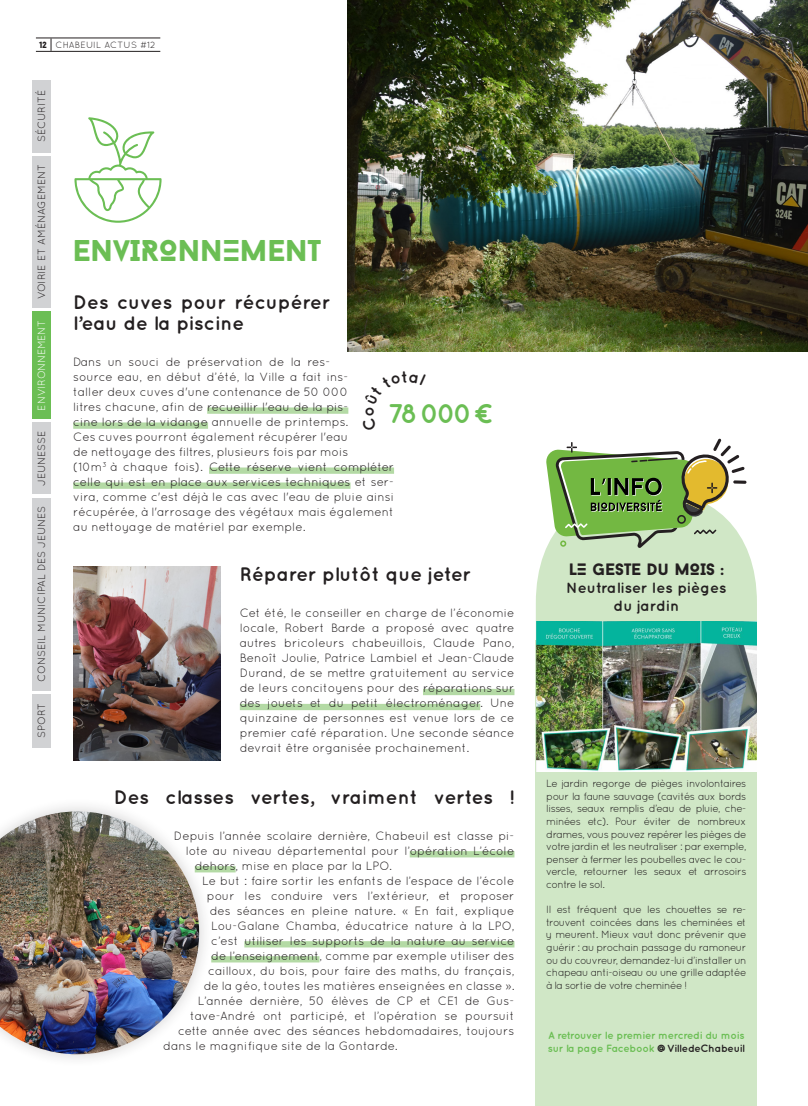
<style>
.page{position:relative;width:808px;height:1106px;background:#fff}
.page>*{position:absolute;margin:0;border:0;box-sizing:border-box;transform-origin:0 0}
.t1{font:900 30px "Baron Neue";color:#6bbe54}
.t2{font:700 27px "Quicksand";color:#6bbe54}
.t3{font:700 19.5px/21px "Quicksand";color:#231f20}
.t4{font:900 16.5px "Baron Neue";color:#231f20}
.t5{font:700 15px/18px "Quicksand";color:#231f20;text-align:center}
.Page_TEXTE_BASE{font:12px/15px "Quicksand";color:#231f20}
.Rubrique_TEXTE_Noir{font:10.5px/12.6px "Quicksand";letter-spacing:-.05em;color:#231f20;text-align:justify}
.t6{font:700 10.5px/12.6px "Quicksand";letter-spacing:-.03em;color:#6bbe54}
.Rubrique_TEXTE_Noir-2{font:10.5px "Quicksand";color:#231f20}
.Rubrique_TEXTE_Noir-3{font:10.5px "Quicksand";letter-spacing:-.015em;color:#fff}
.t7{font:9px "Quicksand";letter-spacing:.03em;color:#231f20}
.s1{font-family:"Baron Neue";font-weight:900}
.s2{font-weight:700}
.s3{font-style:inherit}
.s4{color:#231f20}
</style>
<div class="page">
<div style="left:536px;top:640px;width:221px;height:466px;background:#d0e7c6"></div>
<div style="left:536px;top:548px;width:221px;height:224px;background:#d0e7c6"></div>
<div style="left:32px;top:311px;width:19px;height:108px;background:#6bbe54"></div>
<div style="left:32px;top:80px;width:19px;height:72px;background:#d1d2d4"></div>
<div style="left:32px;top:694px;width:19px;height:53px;background:#d1d2d4"></div>
<div style="left:32px;top:497px;width:19px;height:193px;background:#d1d2d4"></div>
<div style="left:32px;top:422px;width:19px;height:72px;background:#d1d2d4"></div>
<div style="left:32px;top:156px;width:19px;height:152px;background:#d1d2d4"></div>
<img style="left:347px;top:0;width:461px;height:352px">
<img style="left:537px;top:621px;width:220px;height:151px">
<svg style="left:51px;top:39px;width:1px;height:12px"></svg>
<hr style="left:36px;top:38px;width:124px;height:1px;background:#231f20">
<hr style="left:36px;top:51px;width:124px;height:1px;background:#231f20">
<svg style="left:74px;top:117px;width:88px;height:106px"></svg>
<div style="left:207px;top:407px;width:141px;height:7px;background:#b4daa5"></div>
<div style="left:73px;top:422px;width:135px;height:7px;background:#b4daa5"></div>
<div style="left:209px;top:467px;width:185px;height:7px;background:#b4daa5"></div>
<div style="left:73px;top:482px;width:277px;height:7px;background:#b4daa5"></div>
<div style="left:410px;top:851px;width:104px;height:6px;background:#b4daa5"></div>
<div style="left:195px;top:866px;width:41px;height:6px;background:#b4daa5"></div>
<div style="left:244px;top:941px;width:270px;height:6px;background:#b4daa5"></div>
<div style="left:211px;top:956px;width:108px;height:6px;background:#b4daa5"></div>
<div style="left:0;top:797px;width:213px;height:271px;background:#231f20;opacity:.2"></div>
<img style="left:0;top:811px;width:199px;height:243px">
<svg style="left:546px;top:438px;width:200px;height:110px"></svg>
<div style="left:423px;top:689px;width:91px;height:6px;background:#b4daa5"></div>
<div style="left:240px;top:704px;width:240px;height:6px;background:#b4daa5"></div>
<img style="left:73px;top:567px;width:147px;height:193px">
<p class="t7" style="left:40px;top:39px;width:117px"><span class="s1">12</span> CHABEUIL ACTUS #12</p>
<p class="Rubrique_TEXTE_Noir-2" style="left:36px;top:142px;width:54px;rotate:-90deg">SÉCURITÉ</p>
<p class="Rubrique_TEXTE_Noir-2" style="left:36px;top:299px;width:136px;rotate:-90deg">VOIRIE ET AMÉNAGEMENT</p>
<p class="Rubrique_TEXTE_Noir-3" style="left:36px;top:410px;width:92px;rotate:-90deg">ENVIRONNEMENT</p>
<p class="Rubrique_TEXTE_Noir-2" style="left:36px;top:485px;width:56px;rotate:-90deg">JEUNESSE</p>
<p class="Rubrique_TEXTE_Noir-2" style="left:36px;top:682px;width:177px;rotate:-90deg">CONSEIL MUNICIPAL DES JEUNES</p>
<p class="Rubrique_TEXTE_Noir" style="left:35px;top:738px;width:37px;rotate:-90deg">SPORT</p>
<p class="t1" style="left:73px;top:231px;width:249px">ENvIRONN<span class="s2">E</span>MENT</p>
<p class="t3" style="left:73px;top:291px;width:258px">Des cuves pour récupérer l’eau de la piscine</p>
<p class="Page_TEXTE_BASE" style="left:73px;top:354px;width:322px">Dans un souci de préservation de la res-<br>source eau, en début d’été, la Ville a fait ins-<br>taller deux cuves d'une contenance de 50 000<br>litres chacune, afin de recueillir l'eau de la pis-<br>cine lors de la vidange annuelle de printemps.<br>Ces cuves pourront également récupérer l'eau<br>de nettoyage des filtres, plusieurs fois par mois<br>(10m<sup>3</sup> à chaque fois). Cette réserve vient compléter celle qui est en place aux services techniques et ser&shy;vira, comme c'est déjà le cas avec l'eau de pluie ainsi récupérée, à l'arrosage des végétaux mais également au nettoyage de matériel par exemple.</p>
<p class="t2" style="left:388px;top:397px;width:106px">78 000 <span class="s3">€</span></p>
<p class="t3" style="left:240px;top:563px;width:233px">Réparer plutôt que jeter</p>
<p class="Page_TEXTE_BASE" style="left:240px;top:605px;width:276px;text-align:justify">Cet été, le conseiller en charge de l’économie locale, Robert Barde a proposé avec quatre autres bricoleurs chabeuillois, Claude Pano, Benoît Joulie, Patrice Lambiel et Jean-Claude Durand, de se mettre gratuitement au service de leurs concitoyens pour des réparations sur des jouets et du petit électroménager. Une quinzaine de personnes est venue lors de ce premier café réparation. Une seconde séance devrait être organisée prochainement.</p>
<p class="t3" style="left:114px;top:785px;width:402px">Des classes vertes, vraiment vertes !</p>
<p class="Page_TEXTE_BASE" style="left:174px;top:828px;width:342px">Depuis l’année scolaire dernière, Chabeuil est classe pi-</p>
<p class="Page_TEXTE_BASE" style="left:186px;top:843px;width:330px">lote au niveau départemental pour l’opération L’école</p>
<p class="Page_TEXTE_BASE" style="left:195px;top:858px;width:199px">dehors, mise en place par la LPO.</p>
<p class="Page_TEXTE_BASE" style="left:202px;top:873px;width:314px;text-align:right">Le but : faire sortir les enfants de l’espace de l’école pour les conduire vers l’extérieur, et proposer des séances en pleine nature. « En fait, explique Lou-Galane Chamba, éducatrice nature à la LPO, c’est utiliser les supports de la nature au service de l’enseignement, comme par exemple utiliser des cailloux, du bois, pour faire des maths, du français, de la géo, toutes les matières enseignées en classe ».</p>
<p class="Page_TEXTE_BASE" style="left:198px;top:993px;width:318px">L’année dernière, 50 élèves de CP et CE1 de Gus-</p>
<p class="Page_TEXTE_BASE" style="left:190px;top:1008px;width:326px">tave-André ont participé, et l’opération se poursuit</p>
<p class="Page_TEXTE_BASE" style="left:178px;top:1023px;width:338px">cette année avec des séances hebdomadaires, toujours</p>
<p class="Page_TEXTE_BASE" style="left:163px;top:1038px;width:236px">dans le magnifique site de la Gontarde.</p>
<p class="t4" style="left:569px;top:558px;width:156px">LE GESTE Du MOIS :</p>
<p class="t5" style="left:566px;top:578px;width:162px">Neutraliser les pièges du jardin</p>
<p class="Rubrique_TEXTE_Noir" style="left:546px;top:777px;width:202px">Le jardin regorge de pièges involontaires pour la faune sauvage (cavités aux bords lisses, seaux remplis d’eau de pluie, che&shy;minées etc). Pour éviter de nombreux drames, vous pouvez repérer les pièges de votre jardin et les neutraliser : par exemple, penser à fermer les poubelles avec le cou&shy;vercle, retourner les seaux et arrosoirs contre le sol.</p>
<p class="Rubrique_TEXTE_Noir" style="left:546px;top:903px;width:202px">Il est fréquent que les chouettes se re&shy;trouvent coincées dans les cheminées et y meurent. Mieux vaut donc prévenir que guérir : au prochain passage du ramoneur ou du couvreur, demandez-lui d’installer un chapeau anti-oiseau ou une grille adaptée à la sortie de votre cheminée !</p>
<p class="t6" style="left:548px;top:1029px;width:198px">A retrouver le premier mercredi du mois sur la page Facebook <span class="s4">@VilledeChabeuil</span></p>
</div>
